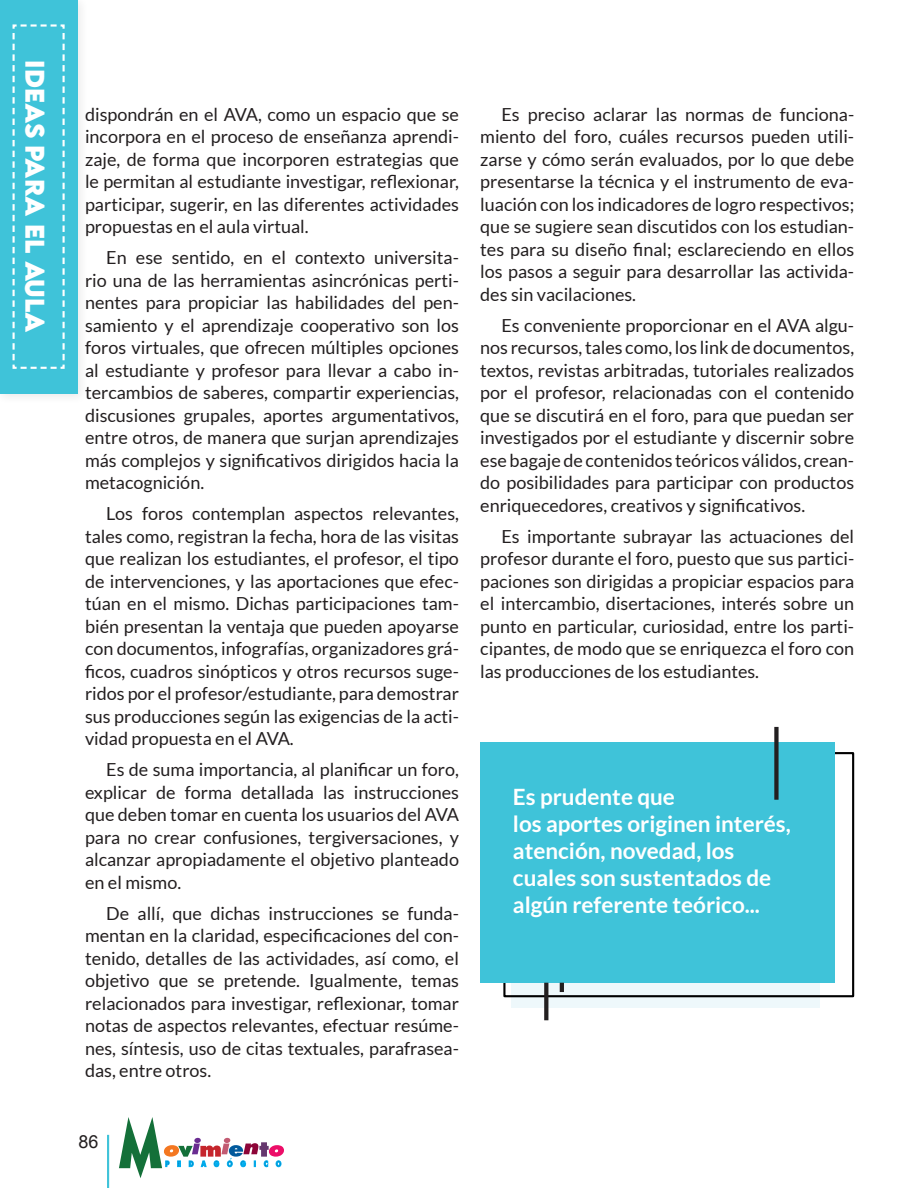
<style>
.page{position:relative;width:918px;height:1188px;background:#fff}
.page>*{position:absolute;margin:0;border:0;box-sizing:border-box;transform-origin:0 0}
.t1{font:700 24px "LEMONMILK";color:#fff}
.t2{font:700 22.5px/27px "Lato";color:#fff}
.t3{font:18px/22.5px "Lato";color:#231f20;text-align:justify}
.t4{font:18px "Arial";color:#231f20}
.t5{font:12px "Times New Roman";color:#00aeef}
</style>
<div class="page">
<hr style="left:107px;top:1135px;width:2px;height:53px;background:#3fc3d9">
<svg style="left:119px;top:1117px;width:165px;height:61px"></svg>
<div style="left:0;top:0;width:90px;height:406px;background:#231f20;opacity:.1"></div>
<div style="left:0;top:0;width:77px;height:393px;background:#3fc3d9"></div>
<svg style="left:12px;top:24px;width:53px;height:345px"></svg>
<svg style="left:511px;top:982px;width:309px;height:26px;background:#e2f2f5"></svg>
<div style="left:503px;top:752px;width:351px;height:245px;border:2px solid #000"></div>
<div style="left:480px;top:742px;width:355px;height:240px;background:#3fc3d9"></div>
<div style="left:774px;top:727px;width:5px;height:73px;background:#231f20"></div>
<svg style="left:544px;top:983px;width:4px;height:37px"></svg>
<svg style="left:560px;top:983px;width:4px;height:9px"></svg>
<h1 class="t1" style="left:51px;top:60px;width:274px;rotate:90deg">IDEAS PARA EL AULA</h1>
<p class="t3" style="left:85px;top:103px;width:376px">dispondrán en el AVA, como un espacio que se incorpora en el proceso de enseñanza aprendi&shy;zaje, de forma que incorporen estrategias que le permitan al estudiante investigar, reflexionar, participar, sugerir, en las diferentes actividades propuestas en el aula virtual.</p>
<p class="t3" style="left:85px;top:246px;width:375px;text-indent:21px">En ese sentido, en el contexto universita&shy;rio una de las herramientas asincrónicas perti&shy;nentes para propiciar las habilidades del pen&shy;samiento y el aprendizaje cooperativo son los foros virtuales, que ofrecen múltiples opciones al estudiante y profesor para llevar a cabo in&shy;tercambios de saberes, compartir experiencias, discusiones grupales, aportes argumentativos, entre otros, de manera que surjan aprendizajes más complejos y significativos dirigidos hacia la metacognición.</p>
<p class="t3" style="left:85px;top:502px;width:376px;text-indent:21px">Los foros contemplan aspectos relevantes, tales como, registran la fecha, hora de las visitas que realizan los estudiantes, el profesor, el tipo de intervenciones, y las aportaciones que efec&shy;túan en el mismo. Dichas participaciones tam&shy;bién presentan la ventaja que pueden apoyarse con documentos, infografías, organizadores grá&shy;ficos, cuadros sinópticos y otros recursos suge&shy;ridos por el profesor/estudiante, para demostrar sus producciones según las exigencias de la acti&shy;vidad propuesta en el AVA.</p>
<p class="t3" style="left:85px;top:758px;width:376px;text-indent:21px">Es de suma importancia, al planificar un foro, explicar de forma detallada las instrucciones que deben tomar en cuenta los usuarios del AVA para no crear confusiones, tergiversaciones, y alcanzar apropiadamente el objetivo planteado en el mismo.</p>
<p class="t3" style="left:85px;top:902px;width:375px;text-indent:21px">De allí, que dichas instrucciones se funda&shy;mentan en la claridad, especificaciones del con&shy;tenido, detalles de las actividades, así como, el objetivo que se pretende. Igualmente, temas relacionados para investigar, reflexionar, tomar notas de aspectos relevantes, efectuar resúme&shy;nes, síntesis, uso de citas textuales, parafrasea&shy;das, entre otros.</p>
<p class="t3" style="left:480px;top:103px;width:376px;text-indent:21px">Es preciso aclarar las normas de funciona&shy;miento del foro, cuáles recursos pueden utili&shy;zarse y cómo serán evaluados, por lo que debe presentarse la técnica y el instrumento de eva&shy;luación con los indicadores de logro respectivos; que se sugiere sean discutidos con los estudian&shy;tes para su diseño final; esclareciendo en ellos los pasos a seguir para desarrollar las activida&shy;des sin vacilaciones.</p>
<p class="t3" style="left:480px;top:314px;width:376px;text-indent:21px">Es conveniente proporcionar en el AVA algu&shy;nos recursos, tales como, los link de documentos, textos, revistas arbitradas, tutoriales realizados por el profesor, relacionadas con el contenido que se discutirá en el foro, para que puedan ser investigados por el estudiante y discernir sobre ese bagaje de contenidos teóricos válidos, crean&shy;do posibilidades para participar con productos enriquecedores, creativos y significativos.</p>
<p class="t3" style="left:480px;top:525px;width:376px;text-indent:21px">Es importante subrayar las actuaciones del profesor durante el foro, puesto que sus partici&shy;paciones son dirigidas a propiciar espacios para el intercambio, disertaciones, interés sobre un punto en particular, curiosidad, entre los parti&shy;cipantes, de modo que se enriquezca el foro con las producciones de los estudiantes.</p>
<p class="t2" style="left:513px;top:783px;width:279px">Es prudente que<br>los aportes originen interés, atención, novedad, los cuales son sustentados de algún referente teórico...</p>
<p class="t4" style="left:79px;top:1130px;width:22px">86</p>
<p class="t5" style="left:229px;top:1154px;width:5px">´</p>
</div>
